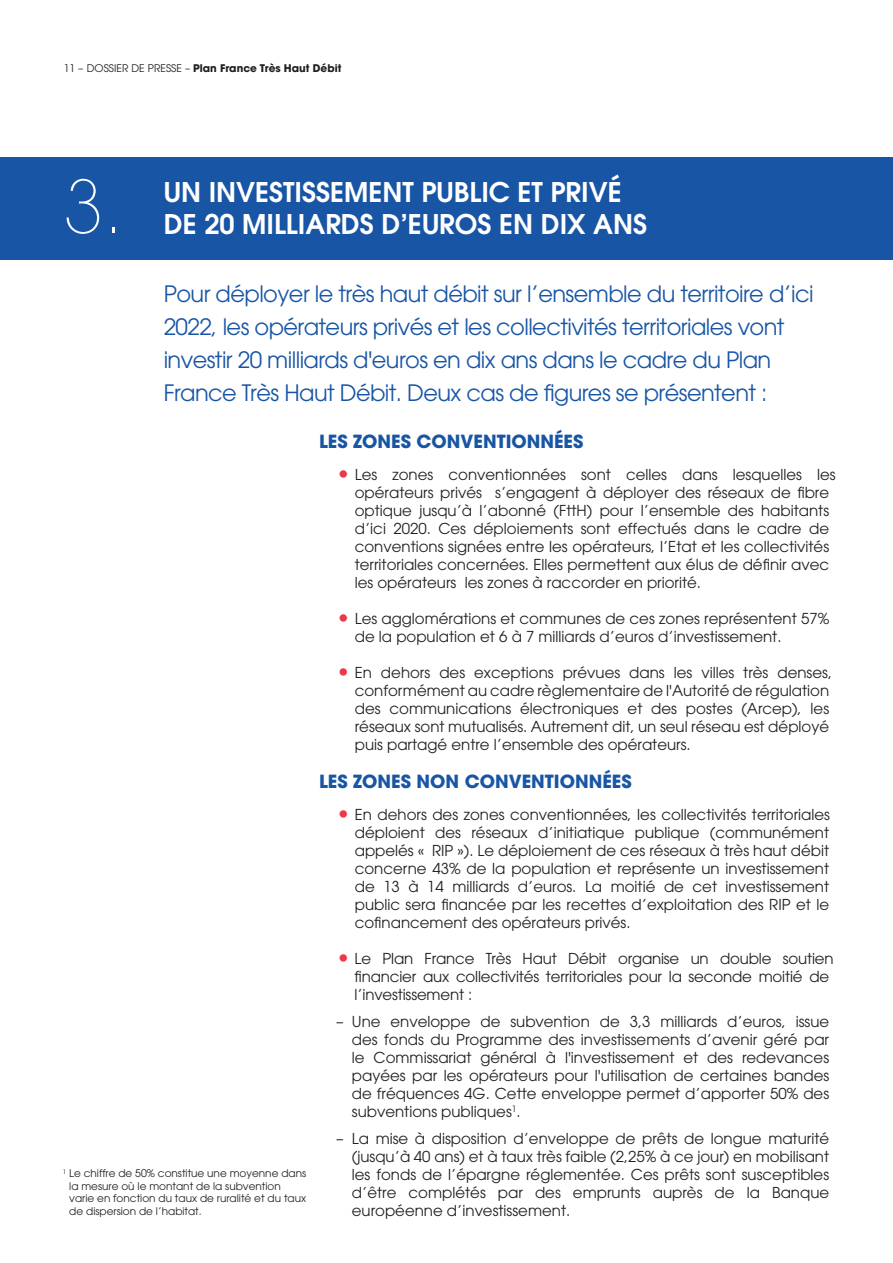
<style>
.page{position:relative;width:893px;height:1263px;background:#fff}
.page>*{position:absolute;margin:0;border:0;box-sizing:border-box;transform-origin:0 0}
.t1{font:200 72px "Avant Garde";color:#fff}
.Titre{font:600 27px "Avant Garde";color:#fff}
.courant{font:22.5px/33px "Avant Garde";letter-spacing:-.025em;color:#1855a5}
.sous_titre{font:700 18px "Avant Garde";color:#1855a5}
.courant-2{font:15px/18px "Avant Garde";color:#231f20}
.courant-3{font:10.5px/12.6px "Avant Garde";color:#231f20}
.t2{font:700 10.5px "Avant Garde";color:#231f20}
.s1{font-weight:400}
.s2{font-size:24px;color:#ee3646}
</style>
<div class="page">
<div style="left:0;top:157px;width:893px;height:102px;background:#1855a5"></div>
<p class="t2" style="left:64px;top:61px;width:279px"><span class="s1">11 – DOSSIER DE PRESSE –</span> Plan France Très Haut Débit</p>
<p class="t1" style="left:64px;top:164px;width:61px">3.</p>
<p class="Titre" style="left:164px;top:174px;width:459px">UN INVESTISSEMENT PUBLIC ET PRIVÉ</p>
<p class="Titre" style="left:164px;top:207px;width:485px">DE 20 MILLIARDS D’EUROS EN DIX ANS</p>
<p class="courant" style="left:164px;top:278px;width:651px">Pour déployer le très haut débit sur l’ensemble du territoire d’ici 2022, les opérateurs privés et les collectivités territoriales vont investir 20 milliards d'euros en dix ans dans le cadre du Plan France Très Haut Débit. Deux cas de figures se présentent :</p>
<p class="courant-3" style="left:69px;top:1167px;width:238px;text-indent:-6px"><sup>1</sup> Le chiffre de 50% constitue une moyenne dans la mesure où le montant de la subvention varie en fonction du taux de ruralité et du taux de dispersion de l’habitat.</p>
<p class="sous_titre" style="left:319px;top:430px;width:266px">LES ZONES CONVENTIONNÉES</p>
<p class="courant-2" style="left:355px;top:465px;width:482px;text-indent:-19px"><span class="s2">•</span> Les zones conventionnées sont celles dans lesquelles les opérateurs privés s’engagent à déployer des réseaux de fibre optique jusqu’à l’abonné (FttH) pour l’ensemble des habitants d’ici 2020. Ces déploiements sont effectués dans le cadre de conventions signées entre les opérateurs, l’Etat et les collectivités territoriales concernées. Elles permettent aux élus de définir avec les opérateurs les zones à raccorder en priorité.</p>
<p class="courant-2" style="left:355px;top:609px;width:476px;text-indent:-19px"><span class="s2">•</span> Les agglomérations et communes de ces zones représentent 57% de la population et 6 à 7 milliards d’euros d’investissement.</p>
<p class="courant-2" style="left:355px;top:663px;width:479px;text-indent:-19px"><span class="s2">•</span> En dehors des exceptions prévues dans les villes très denses, conformément au cadre règlementaire de l'Autorité de régulation des communications électroniques et des postes (Arcep), les réseaux sont mutualisés. Autrement dit, un seul réseau est déployé puis partagé entre l’ensemble des opérateurs.</p>
<p class="sous_titre" style="left:319px;top:770px;width:314px">LES ZONES NON CONVENTIONNÉES</p>
<p class="courant-2" style="left:355px;top:805px;width:477px;text-align:justify;text-indent:-19px"><span class="s2">•</span> En dehors des zones conventionnées, les collectivités territoriales déploient des réseaux d’initiatique publique (communément appelés « RIP »). Le déploiement de ces réseaux à très haut débit concerne 43% de la population et représente un investissement de 13 à 14 milliards d’euros. La moitié de cet investissement public sera financée par les recettes d’exploitation des RIP et le cofinancement des opérateurs privés.</p>
<p class="courant-2" style="left:355px;top:949px;width:480px;text-indent:-19px"><span class="s2">•</span> Le Plan France Très Haut Débit organise un double soutien financier aux collectivités territoriales pour la seconde moitié de l’investissement :</p>
<p class="courant-2" style="left:352px;top:1012px;width:479px;text-align:justify;text-indent:-16px">– Une enveloppe de subvention de 3,3 milliards d’euros, issue des fonds du Programme des investissements d’avenir géré par le Commissariat général à l'investissement et des redevances payées par les opérateurs pour l'utilisation de certaines bandes de fréquences 4G. Cette enveloppe permet d’apporter 50% des subventions publiques<sup>1</sup>.</p>
<p class="courant-2" style="left:352px;top:1129px;width:479px;text-align:justify;text-indent:-16px">– La mise à disposition d’enveloppe de prêts de longue maturité (jusqu’à 40 ans) et à taux très faible (2,25% à ce jour) en mobilisant les fonds de l’épargne réglementée. Ces prêts sont susceptibles d’être complétés par des emprunts auprès de la Banque européenne d’investissement.</p>
</div>
